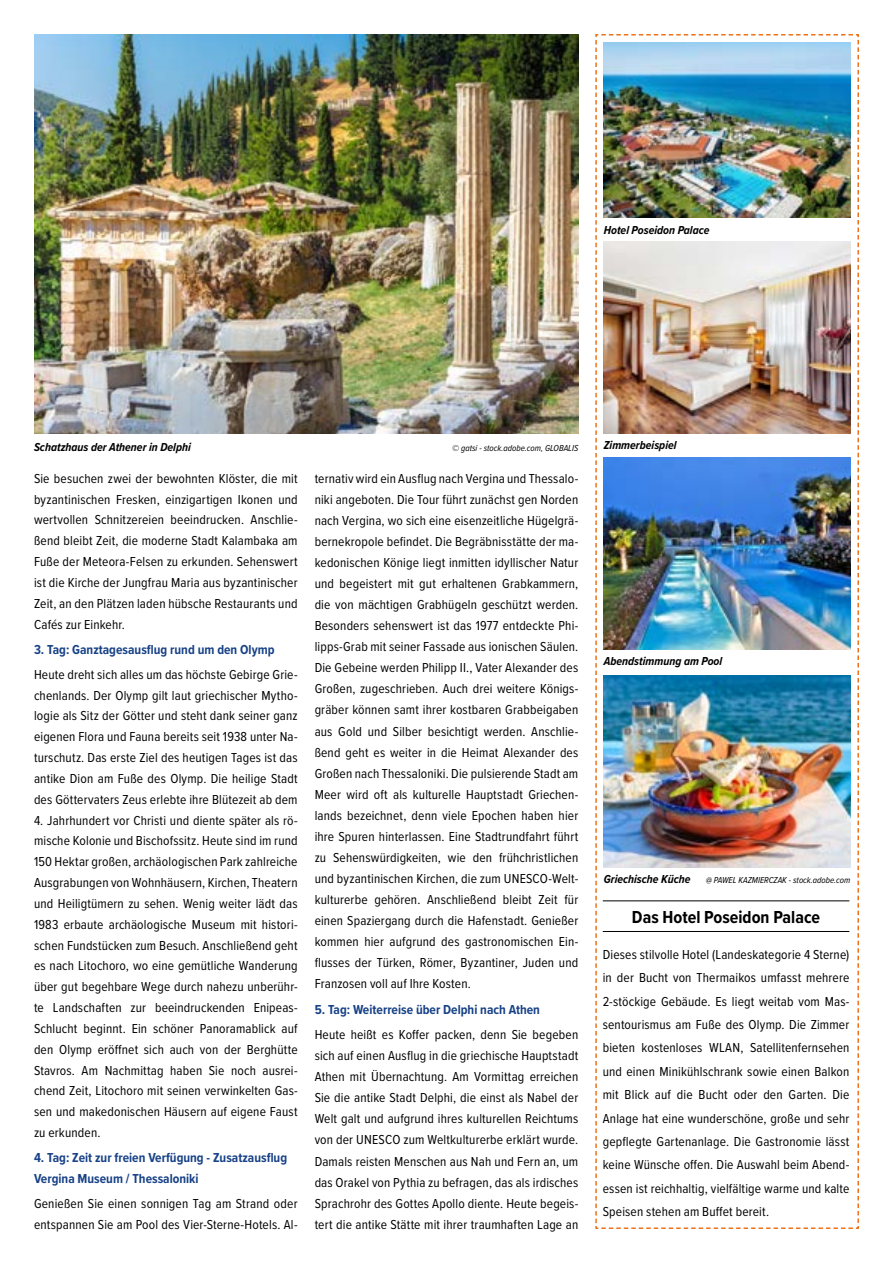
<style>
.page{position:relative;width:893px;height:1263px;background:#fff}
.page>*{position:absolute;margin:0;border:0;box-sizing:border-box;transform-origin:0 0}
.t1{font:700 18px "Proxima Nova Cond";color:#000}
.t2{font:13.5px/21px "Proxima Nova Cond";letter-spacing:.01em;color:#000;text-align:justify}
.t3{font:700 13.5px/20.9px "Proxima Nova Cond";color:#184287}
.t4{font:italic 700 12px "Proxima Nova Cond";color:#000}
.t5{font:italic 9px "Proxima Nova Cond";color:#000}
</style>
<div class="page">
<img style="left:34px;top:34px;width:544px;height:400px">
<svg style="left:595px;top:34px;width:264px;height:1195px"></svg>
<img style="left:604px;top:43px;width:246px;height:175px">
<hr style="left:603px;top:900px;width:246px;height:1px;background:#000">
<hr style="left:603px;top:931px;width:246px;height:1px;background:#000">
<img style="left:604px;top:241px;width:246px;height:192px">
<img style="left:604px;top:457px;width:246px;height:192px">
<img style="left:604px;top:675px;width:246px;height:192px">
<p class="t4" style="left:604px;top:221px;width:107px">Hotel Poseidon Palace</p>
<p class="t4" style="left:34px;top:438px;width:158px">Schatzhaus der Athener in Delphi</p>
<p class="t5" style="left:452px;top:441px;width:128px">© gatsi - stock.adobe.com, GLOBALIS</p>
<p class="t2" style="left:34px;top:467px;width:265px">Sie besuchen zwei der bewohnten Klöster, die mit byzantinischen Fresken, einzigartigen Ikonen und wertvollen Schnitzereien beeindrucken. Anschlie&shy;ßend bleibt Zeit, die moderne Stadt Kalambaka am Fuße der Meteora-Felsen zu erkunden. Sehenswert ist die Kirche der Jungfrau Maria aus byzantinischer Zeit, an den Plätzen laden hübsche Restaurants und Cafés zur Einkehr.</p>
<p class="t3" style="left:34px;top:638px;width:242px">3. Tag: Ganztagesausflug rund um den Olymp</p>
<p class="t2" style="left:34px;top:663px;width:265px">Heute dreht sich alles um das höchste Gebirge Grie&shy;chenlands. Der Olymp gilt laut griechischer Mytho&shy;logie als Sitz der Götter und steht dank seiner ganz eigenen Flora und Fauna bereits seit 1938 unter Na&shy;turschutz. Das erste Ziel des heutigen Tages ist das antike Dion am Fuße des Olymp. Die heilige Stadt des Göttervaters Zeus erlebte ihre Blütezeit ab dem</p>
<p class="t2" style="left:34px;top:809px;width:265px">4. Jahrhundert vor Christi und diente später als rö&shy;mische Kolonie und Bischofssitz. Heute sind im rund 150 Hektar großen, archäologischen Park zahlreiche Ausgrabungen von Wohnhäusern, Kirchen, Theatern und Heiligtümern zu sehen. Wenig weiter lädt das 1983 erbaute archäologische Museum mit histori&shy;schen Fundstücken zum Besuch. Anschließend geht es nach Litochoro, wo eine gemütliche Wanderung über gut begehbare Wege durch nahezu unberühr&shy;te Landschaften zur beeindruckenden Enipeas-Schlucht beginnt. Ein schöner Panoramablick auf den Olymp eröffnet sich auch von der Berghütte Stavros. Am Nachmittag haben Sie noch ausrei&shy;chend Zeit, Litochoro mit seinen verwinkelten Gas&shy;sen und makedonischen Häusern auf eigene Faust zu erkunden.</p>
<p class="t3" style="left:34px;top:1147px;width:255px">4. Tag: Zeit zur freien Verfügung - Zusatzausflug<br>Vergina Museum / Thessaloniki</p>
<p class="t2" style="left:34px;top:1192px;width:265px">Genießen Sie einen sonnigen Tag am Strand oder entspannen Sie am Pool des Vier-Sterne-Hotels. Al-</p>
<p class="t2" style="left:315px;top:467px;width:265px">ternativ wird ein Ausflug nach Vergina und Thessalo&shy;niki angeboten. Die Tour führt zunächst gen Norden nach Vergina, wo sich eine eisenzeitliche Hügelgrä&shy;bernekropole befindet. Die Begräbnisstätte der ma&shy;kedonischen Könige liegt inmitten idyllischer Natur und begeistert mit gut erhaltenen Grabkammern, die von mächtigen Grabhügeln geschützt werden.<br>Besonders sehenswert ist das 1977 entdeckte Phi&shy;lipps-Grab mit seiner Fassade aus ionischen Säulen.<br>Die Gebeine werden Philipp II., Vater Alexander des Großen, zugeschrieben. Auch drei weitere Königs&shy;gräber können samt ihrer kostbaren Grabbeigaben aus Gold und Silber besichtigt werden. Anschlie&shy;ßend geht es weiter in die Heimat Alexander des Großen nach Thessaloniki. Die pulsierende Stadt am Meer wird oft als kulturelle Hauptstadt Griechen&shy;lands bezeichnet, denn viele Epochen haben hier ihre Spuren hinterlassen. Eine Stadtrundfahrt führt zu Sehenswürdigkeiten, wie den frühchristlichen und byzantinischen Kirchen, die zum UNESCO-Welt&shy;kulturerbe gehören. Anschließend bleibt Zeit für einen Spaziergang durch die Hafenstadt. Genießer kommen hier aufgrund des gastronomischen Ein&shy;flusses der Türken, Römer, Byzantiner, Juden und Franzosen voll auf Ihre Kosten.</p>
<p class="t3" style="left:315px;top:998px;width:227px">5. Tag: Weiterreise über Delphi nach Athen</p>
<p class="t2" style="left:315px;top:1023px;width:265px">Heute heißt es Koffer packen, denn Sie begeben sich auf einen Ausflug in die griechische Hauptstadt Athen mit Übernachtung. Am Vormittag erreichen Sie die antike Stadt Delphi, die einst als Nabel der Welt galt und aufgrund ihres kulturellen Reichtums von der UNESCO zum Weltkulturerbe erklärt wurde.<br>Damals reisten Menschen aus Nah und Fern an, um das Orakel von Pythia zu befragen, das als irdisches Sprachrohr des Gottes Apollo diente. Heute begeis&shy;tert die antike Stätte mit ihrer traumhaften Lage an</p>
<p class="t4" style="left:604px;top:436px;width:74px">Zimmerbeispiel</p>
<p class="t4" style="left:604px;top:652px;width:120px">Abendstimmung am Pool</p>
<p class="t4" style="left:604px;top:870px;width:88px">Griechische Küche</p>
<p class="t5" style="left:706px;top:873px;width:146px">@ PAWEL KAZMIERCZAK - stock.adobe.com</p>
<h1 class="t1" style="left:632px;top:903px;width:190px">Das Hotel Poseidon Palace</h1>
<p class="t2" style="left:603px;top:942px;width:248px;line-height:23.4px">Dieses stilvolle Hotel (Landeskategorie 4 Sterne) in der Bucht von Thermaikos umfasst mehrere 2-stöckige Gebäude. Es liegt weitab vom Mas&shy;sentourismus am Fuße des Olymp. Die Zimmer bieten kostenloses WLAN, Satellitenfernsehen und einen Minikühlschrank sowie einen Balkon mit Blick auf die Bucht oder den Garten. Die Anlage hat eine wunderschöne, große und sehr gepflegte Gartenanlage. Die Gastronomie lässt keine Wünsche offen. Die Auswahl beim Abend&shy;essen ist reichhaltig, vielfältige warme und kalte Speisen stehen am Buffet bereit.</p>
</div>
